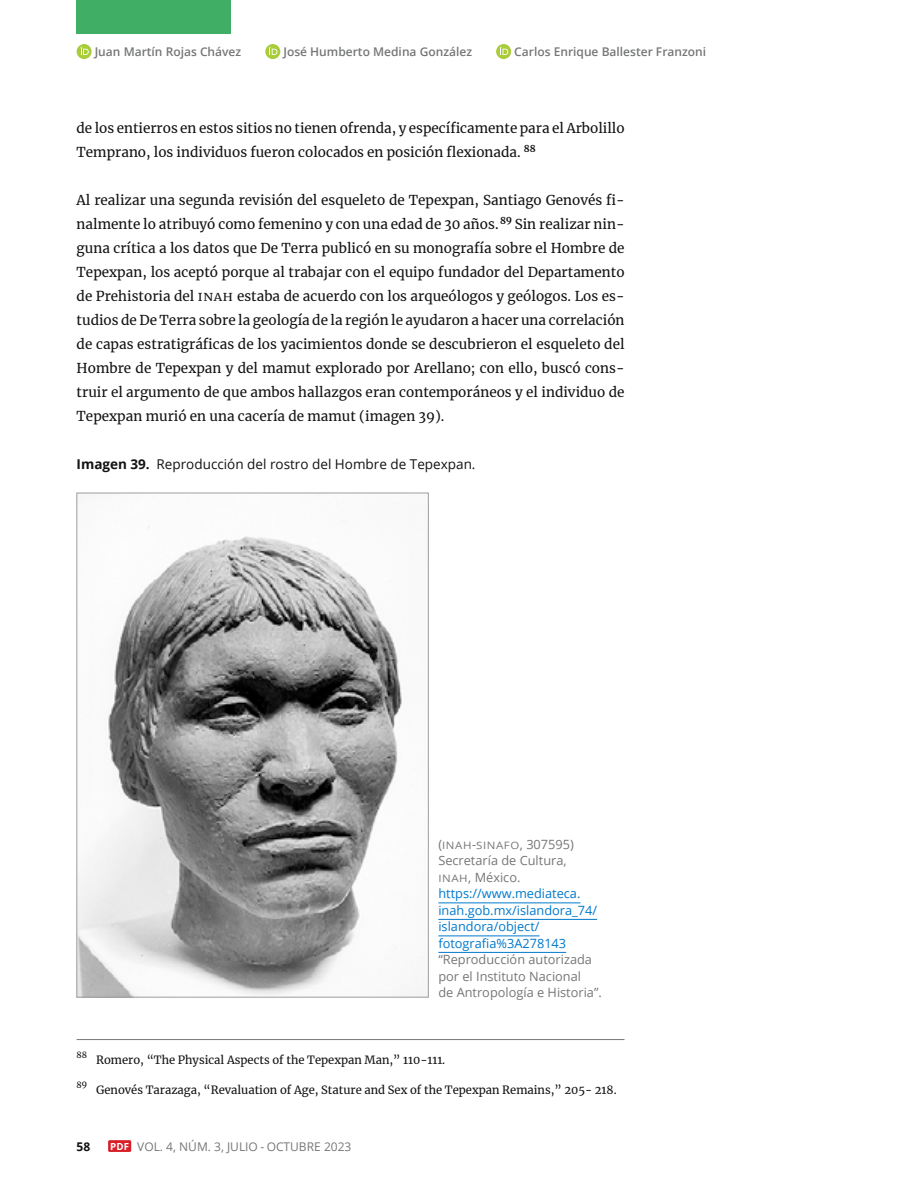
<style>
.page{position:relative;width:915px;height:1191px;background:#fff}
.page>*{position:absolute;margin:0;border:0;box-sizing:border-box;transform-origin:0 0}
.t1{font:13.5px/24px "Merriweather";color:#121212}
.t2{font:13.5px "Open Sans";color:#121212}
.t3{font:12.75px/16.5px "Open Sans";color:#0079cd}
.t4{font:12.75px/16.5px "Open Sans";color:#757776}
.t5{font:600 12px "Open Sans";color:#757776}
.t6{font:12px "Open Sans";color:#757776}
.t7{font:700 12px "Open Sans";color:#121212}
.t8{font:11.25px "Merriweather";color:#121212}
.t9{font:8.55px "Merriweather";color:#121212}
.s1{font-size:10.8px}
.s2{font-weight:700}
.s3{color:#757776}
.s4{font-size:10.2px;color:#757776}
.s5{font-weight:700;font-size:9.75px;color:#fff}
</style>
<div class="page">
<div style="left:77px;top:0;width:154px;height:33px;background:#40af65"></div>
<img style="left:79px;top:503px;width:344px;height:492px">
<hr style="left:438px;top:902px;width:142px;height:1px;background:#0079cd">
<hr style="left:438px;top:919px;width:159px;height:1px;background:#0079cd">
<hr style="left:438px;top:935px;width:101px;height:1px;background:#0079cd">
<hr style="left:438px;top:952px;width:128px;height:1px;background:#0079cd">
<hr style="left:77px;top:1039px;width:547px;height:1px;background:#757776">
<div style="left:108px;top:1140px;width:23px;height:12px;background:#d81f27;border-radius:2px"></div>
<div style="left:77px;top:44px;width:15px;height:15px;background:#a9cc39;border-radius:50%"></div>
<svg style="left:81px;top:47px;width:8px;height:8px"></svg>
<div style="left:265px;top:44px;width:15px;height:15px;background:#a9cc39;border-radius:50%"></div>
<svg style="left:269px;top:47px;width:8px;height:8px"></svg>
<div style="left:496px;top:44px;width:15px;height:15px;background:#a9cc39;border-radius:50%"></div>
<svg style="left:500px;top:47px;width:8px;height:8px"></svg>
<p class="t5" style="left:95px;top:43px;width:148px">Juan Martín Rojas Chávez</p>
<p class="t5" style="left:283px;top:43px;width:190px">José Humberto Medina González</p>
<p class="t5" style="left:514px;top:43px;width:193px">Carlos Enrique Ballester Franzoni</p>
<p class="t1" style="left:77px;top:116px;width:549px">de los entierros en estos sitios no tienen ofrenda, y específicamente para el Arbolillo<br>Temprano, los individuos fueron colocados en posición flexionada. <sup>88</sup></p>
<p class="t1" style="left:77px;top:188px;width:549px;text-align:justify">Al realizar una segunda revisión del esqueleto de Tepexpan, Santiago Genovés fi&shy;nalmente lo atribuyó como femenino y con una edad de 30 años. <sup>89</sup> Sin realizar nin&shy;guna crítica a los datos que De Terra publicó en su monografía sobre el Hombre de Tepexpan, los aceptó porque al trabajar con el equipo fundador del Departamento de Prehistoria del <span class="s1">INAH</span> estaba de acuerdo con los arqueólogos y geólogos. Los es&shy;tudios de De Terra sobre la geología de la región le ayudaron a hacer una correlación de capas estratigráficas de los yacimientos donde se descubrieron el esqueleto del Hombre de Tepexpan y del mamut explorado por Arellano; con ello, buscó cons&shy;truir el argumento de que ambos hallazgos eran contemporáneos y el individuo de Tepexpan murió en una cacería de mamut (imagen 39).</p>
<p class="t2" style="left:77px;top:455px;width:400px"><span class="s2">Imagen 39.</span> Reproducción del rostro del Hombre de Tepexpan.</p>
<p class="t3" style="left:438px;top:835px;width:160px"><span class="s3">(</span><span class="s4">INAH</span><span class="s3">-</span><span class="s4">SINAFO</span><span class="s3">, 307595)<br>Secretaría de Cultura,<br></span><span class="s4">INAH</span><span class="s3">, México. </span>https://www.mediateca. inah.gob.mx/islandora_74/ islandora/object/ fotografia%3A278143</p>
<p class="t4" style="left:438px;top:951px;width:165px">“Reproducción autorizada por el Instituto Nacional<br>de Antropología e Historia”.</p>
<p class="t9" style="left:77px;top:1049px;width:12px">88</p>
<p class="t8" style="left:96px;top:1051px;width:350px">Romero, “The Physical Aspects of the Tepexpan Man,” 110-111.</p>
<p class="t9" style="left:77px;top:1079px;width:12px">89</p>
<p class="t8" style="left:96px;top:1081px;width:522px">Genovés Tarazaga, “Revaluation of Age, Stature and Sex of the Tepexpan Remains,” 205- 218.</p>
<p class="t7" style="left:77px;top:1137px;width:15px">58</p>
<p class="t6" style="left:110px;top:1138px;width:242px"><span class="s5">PDF</span> VOL. 4, NÚM. 3, JULIO - OCTUBRE 2023</p>
</div>
